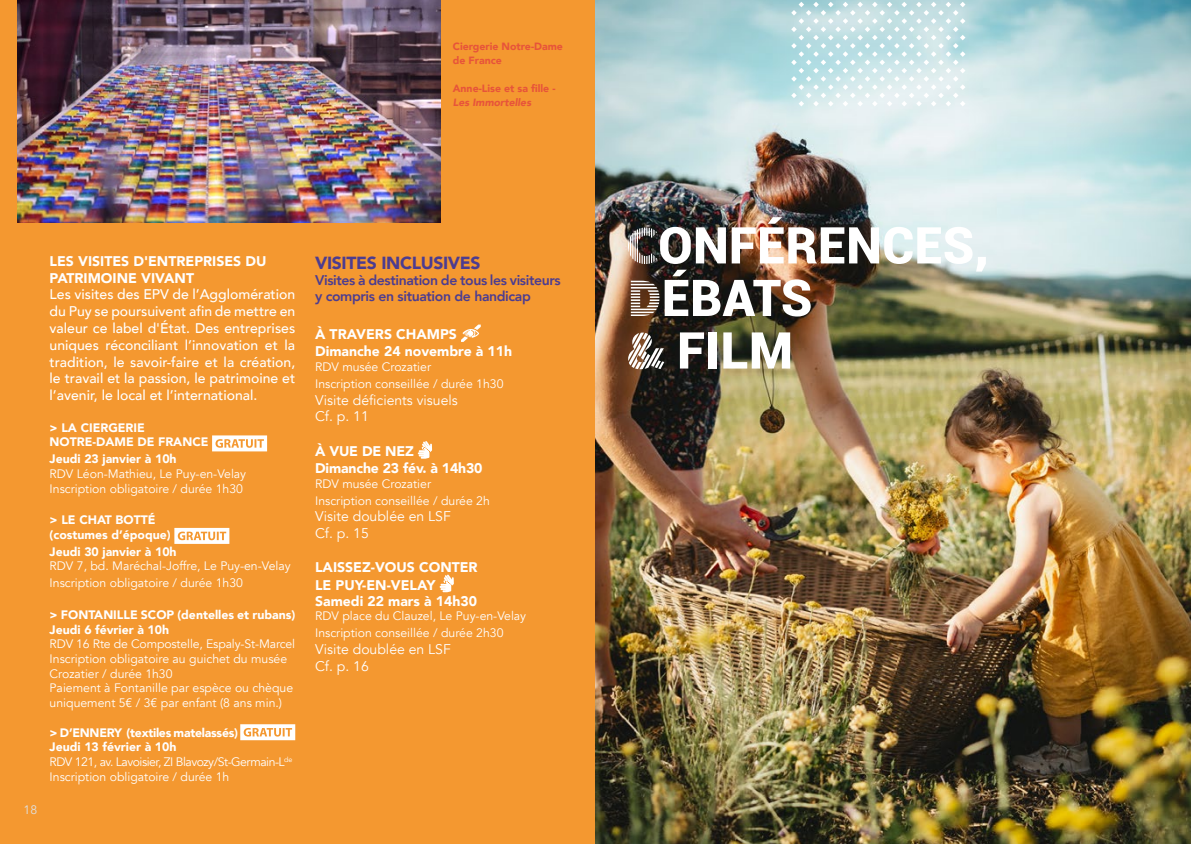
<style>
.page{position:relative;width:1191px;height:844px;background:#fff}
.page>*{position:absolute;margin:0;border:0;box-sizing:border-box;transform-origin:0 0}
.t1{font:900 50.75px/52.5px "Roboto";color:#fff}
.t2{font:900 17.5px "Avenir";letter-spacing:-.02em;color:#4c3c90}
.t3{font:500 14px/16.8px "Avenir";color:#fff;text-align:justify}
.t4{font:900 14px/16.8px "Avenir";color:#fff}
.t5{font:14px/16.8px "Avenir";color:#fff}
.t6{font:800 14px/15.8px "Avenir";letter-spacing:-.025em;color:#4c3c90}
.t7{font:12.25px/14.7px "Avenir";color:#fff}
.t8{font:900 12.25px/14.7px "Avenir";color:#fff}
.t9{font:12.25px/14.7px "Avenir";letter-spacing:-.03em;color:#fff}
.t10{font:12.25px "Avenir";color:#dfe0df}
.t11{font:900 10.5px/14px "Avenir";color:#e7543a}
.t12{font:italic 900 10.5px "Avenir";color:#e7543a}
.s1{font-weight:900}
.s2{font-family:"Source Sans Pro DISPLAYV2";font-size:54.25px}
</style>
<div class="page">
<div style="left:0;top:0;width:597px;height:843px;background:#f49830"></div>
<img style="left:17px;top:0;width:423px;height:223px">
<img style="left:595px;top:0;width:596px;height:843px">
<svg style="left:791px;top:2px;width:174px;height:104px;background:#cfe6e9"></svg>
<svg style="left:212px;top:435px;width:55px;height:16px"></svg>
<svg style="left:174px;top:527px;width:55px;height:16px"></svg>
<svg style="left:240px;top:724px;width:55px;height:16px"></svg>
<svg style="left:461px;top:324px;width:20px;height:18px"></svg>
<svg style="left:418px;top:441px;width:14px;height:17px"></svg>
<svg style="left:439px;top:574px;width:15px;height:18px"></svg>
<p class="t11" style="left:453px;top:39px;width:112px">Ciergerie Notre-Dame de France</p>
<p class="t11" style="left:453px;top:81px;width:104px">Anne-Lise et sa fille -</p>
<p class="t12" style="left:453px;top:94px;width:80px">Les Immortelles</p>
<p class="t10" style="left:24px;top:801px;width:15px">18</p>
<p class="t4" style="left:50px;top:252px;width:218px">LES VISITES D'ENTREPRISES DU<br>PATRIMOINE VIVANT</p>
<p class="t3" style="left:50px;top:285px;width:247px">Les visites des EPV de l’Agglomération du Puy se poursuivent afin de mettre en valeur ce label d'État. Des entreprises uniques réconciliant l’innovation et la tradition, le savoir-faire et la création, le travail et la passion, le patrimoine et l’avenir, le local et l’international.</p>
<p class="t8" style="left:50px;top:419px;width:160px">&gt; LA CIERGERIE<br>NOTRE-DAME DE FRANCE</p>
<p class="t8" style="left:50px;top:451px;width:129px">Jeudi 23 janvier à 10h</p>
<p class="t7" style="left:50px;top:466px;width:198px">RDV Léon-Mathieu, Le Puy-en-Velay<br>Inscription obligatoire / durée 1h30</p>
<p class="t8" style="left:50px;top:512px;width:123px">&gt; LE CHAT BOTTÉ (costumes d’époque)</p>
<p class="t8" style="left:50px;top:543px;width:129px">Jeudi 30 janvier à 10h</p>
<p class="t7" style="left:50px;top:558px;width:243px;line-height:16.8px">RDV 7, bd. Maréchal-Joffre, Le Puy-en-Velay<br>Inscription obligatoire / durée 1h30</p>
<p class="t8" style="left:50px;top:606px;width:247px">&gt; FONTANILLE SCOP (dentelles et rubans)<br>Jeudi 6 février à 10h</p>
<p class="t7" style="left:50px;top:636px;width:247px">RDV 16 Rte de Compostelle, Espaly-St-Marcel Inscription obligatoire au guichet du musée Crozatier / durée 1h30<br>Paiement à Fontanille par espèce ou chèque uniquement 5€ / 3€ par enfant (8 ans min.)</p>
<p class="t9" style="left:50px;top:725px;width:244px"><span class="s1">&gt; D’ENNERY (textiles matelassés)<br>Jeudi 13 février à 10h<br></span>RDV 121, av. Lavoisier, ZI Blavozy/St-Germain-L<sup>de </sup>Inscription obligatoire / durée 1h</p>
<h2 class="t2" style="left:315px;top:248px;width:167px">VISITES INCLUSIVES</h2>
<p class="t6" style="left:315px;top:272px;width:247px">Visites à destination de tous les visiteurs y compris en situation de handicap</p>
<p class="t4" style="left:315px;top:326px;width:198px">À TRAVERS CHAMPS<br>Dimanche 24 novembre à 11h</p>
<p class="t7" style="left:315px;top:358px;width:190px;line-height:16.8px">RDV musée Crozatier<br>Inscription conseillée / durée 1h30</p>
<p class="t5" style="left:315px;top:391px;width:144px">Visite déficients visuels<br>Cf. p. 11</p>
<p class="t4" style="left:315px;top:442px;width:169px">À VUE DE NEZ<br>Dimanche 23 fév. à 14h30</p>
<p class="t7" style="left:315px;top:475px;width:176px;line-height:16.8px">RDV musée Crozatier<br>Inscription conseillée / durée 2h</p>
<p class="t5" style="left:315px;top:508px;width:137px">Visite doublée en LSF<br>Cf. p. 15</p>
<p class="t4" style="left:315px;top:557px;width:164px;line-height:18px">LAISSEZ-VOUS CONTER<br>LE PUY-EN-VELAY</p>
<p class="t4" style="left:315px;top:591px;width:163px">Samedi 22 mars à 14h30</p>
<p class="t7" style="left:315px;top:607px;width:213px;line-height:16.8px">RDV place du Clauzel, Le Puy-en-Velay<br>Inscription conseillée / durée 2h30</p>
<p class="t5" style="left:315px;top:640px;width:137px">Visite doublée en LSF<br>Cf. p. 16</p>
<h1 class="t1" style="left:627px;top:217px;width:363px"><span class="s2">C</span>ONFÉRENCES, <span class="s2">d</span>ÉBATS<br><span class="s2">&amp;</span> FILM</h1>
</div>
